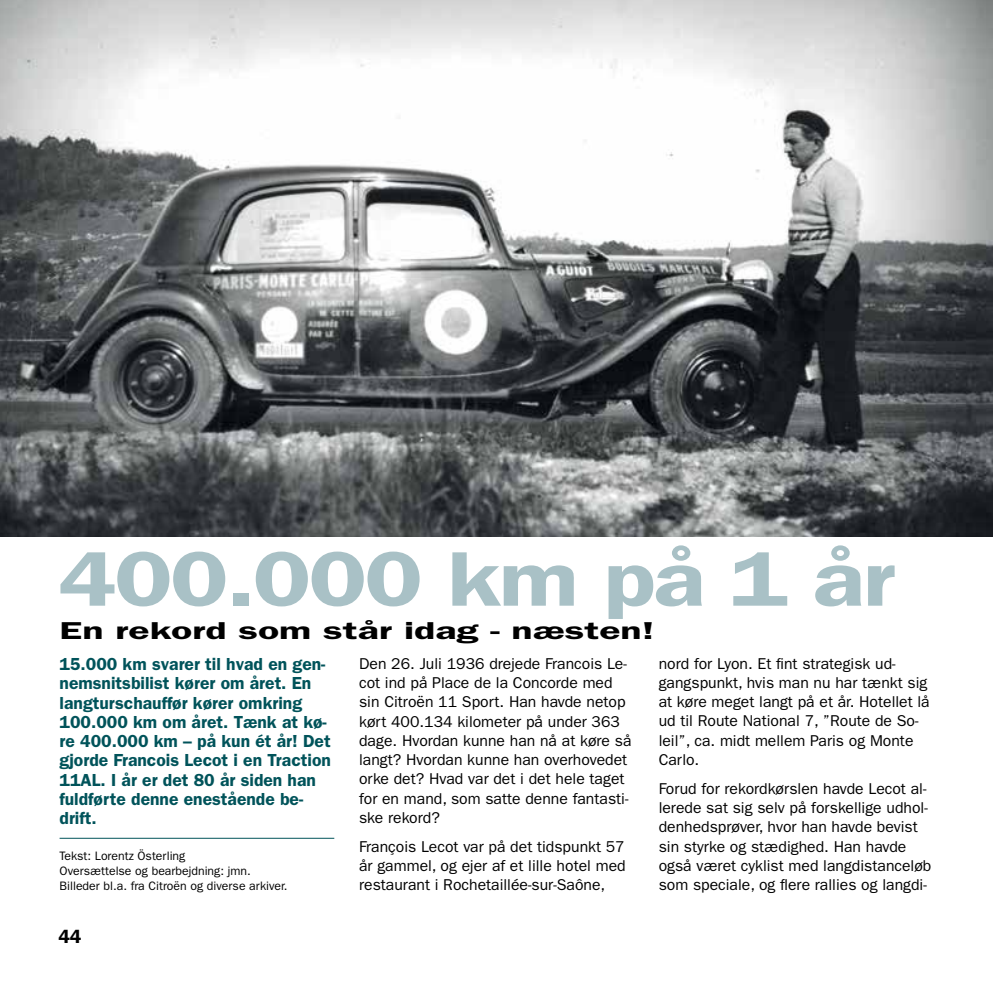
<style>
.page{position:relative;width:993px;height:993px;background:#fff}
.page>*{position:absolute;margin:0;border:0;box-sizing:border-box;transform-origin:0 0}
.t1{font:600 77.7px "Franklin Gothic";letter-spacing:-.025em;color:#a9c1c6;scale:1.25 1}
.t2{font:600 24.5px "Franklin Gothic";color:#000;scale:1.6 1}
.t3{font:600 19.25px "Franklin Gothic";color:#000}
.t4{font:600 17.5px/19.2px "Franklin Gothic";color:#00535a}
.t5{font:15.75px/19.2px "Franklin Gothic";color:#000}
.t6{font:12.25px/14.7px "Franklin Gothic";color:#000}
</style>
<div class="page">
<img style="left:0;top:0;width:992px;height:536px">
<hr style="left:60px;top:837px;width:274px;height:1px;background:#00535a">
<h1 class="t1" style="left:58px;top:533px;width:671px">400.000 km på 1 år</h1>
<h2 class="t2" style="left:60px;top:615px;width:373px">En rekord som står idag - næsten!</h2>
<p class="t4" style="left:60px;top:654px;width:273px">15.000 km svarer til hvad en gen&shy;nemsnitsbilist kører om året. En langturschauffør kører omkring<br>100.000 km om året. Tænk at kø&shy;re 400.000 km – på kun ét år! Det gjorde Francois Lecot i en Traction<br>11AL. I år er det 80 år siden han fuldførte denne enestående be&shy;drift.</p>
<p class="t6" style="left:60px;top:848px;width:229px">Tekst: Lorentz Österling<br>Oversættelse og bearbejdning: jmn.<br>Billeder bl.a. fra Citroën og diverse arkiver.</p>
<p class="t5" style="left:658px;top:653px;width:272px">nord for Lyon. Et fint strategisk ud&shy;gangspunkt, hvis man nu har tænkt sig at køre meget langt på et år. Hotellet lå ud til Route National 7, ”Route de So&shy;leil”, ca. midt mellem Paris og Monte<br>Carlo.</p>
<p class="t5" style="left:658px;top:778px;width:274px">Forud for rekordkørslen havde Lecot al&shy;lerede sat sig selv på forskellige udhol&shy;denhedsprøver, hvor han havde bevist sin styrke og stædighed. Han havde også været cyklist med langdistanceløb som speciale, og flere rallies og langdi-</p>
<p class="t5" style="left:359px;top:653px;width:274px">Den 26. Juli 1936 drejede Francois Le&shy;cot ind på Place de la Concorde med sin Citroën 11 Sport. Han havde netop kørt 400.134 kilometer på under 363 dage. Hvordan kunne han nå at køre så langt? Hvordan kunne han overhovedet orke det? Hvad var det i det hele taget for en mand, som satte denne fantasti&shy;ske rekord?</p>
<p class="t5" style="left:359px;top:836px;width:268px;text-align:justify">François Lecot var på det tidspunkt 57 år gammel, og ejer af et lille hotel med restaurant i Rochetaillée-sur-Saône,</p>
<p class="t3" style="left:58px;top:925px;width:25px">44</p>
</div>
